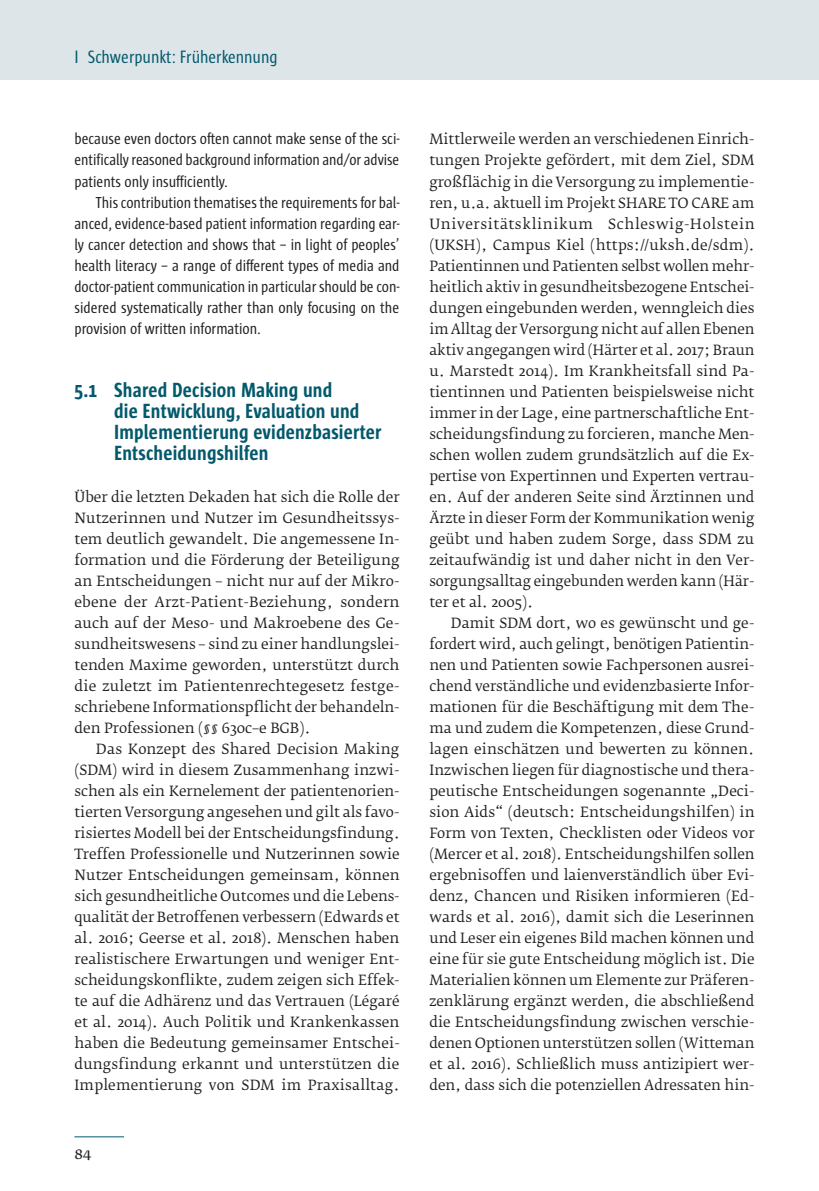
<style>
.page{position:relative;width:819px;height:1191px;background:#fff}
.page>*{position:absolute;margin:0;border:0;box-sizing:border-box;transform-origin:0 0}
.t1{font:700 21px/21px "Sun Cd";letter-spacing:.01em;color:#03596c}
.t2{font:18.38px "Sun Cd";color:#03596c}
.t3{font:16.28px/21px "Sun Cd";color:#231f20;text-align:justify}
.t4{font:15.75px "Fedra Serif B Pro";color:#231f20}
.t5{font:14px/21px "Fedra Serif B Pro";color:#231f20;text-align:justify}
</style>
<div class="page">
<div style="left:0;top:0;width:818px;height:79px;background:#dde5e9"></div>
<hr style="left:74px;top:1136px;width:50px;height:1px;background:#03596c">
<h2 class="t2" style="left:74px;top:47px;width:205px">I Schwerpunkt: Früherkennung</h2>
<p class="t3" style="left:74px;top:128px;width:326px">because even doctors often cannot make sense of the sci&shy;entifically reasoned background information and/or advise patients only insufficiently.</p>
<p class="t3" style="left:74px;top:191px;width:326px;text-indent:21px">This contribution thematises the requirements for bal&shy;anced, evidence-based patient information regarding ear&shy;ly cancer detection and shows that – in light of peoples’ health literacy – a range of different types of media and doctor-patient communication in particular should be con&shy;sidered systematically rather than only focusing on the provision of written information.</p>
<h1 class="t1" style="left:114px;top:379px;width:269px;text-indent:-40px">5.1 Shared Decision Making und<br>die Entwicklung, Evaluation und<br>Implementierung evidenzbasierter<br>Entscheidungshilfen</h1>
<p class="t5" style="left:74px;top:486px;width:327px">Über die letzten Dekaden hat sich die Rolle der Nutzerinnen und Nutzer im Gesundheitssys&shy;tem deutlich gewandelt. Die angemessene In&shy;formation und die Förderung der Beteiligung an Entscheidungen – nicht nur auf der Mikro&shy;ebene der Arzt-Patient-Beziehung, sondern auch auf der Meso- und Makroebene des Ge&shy;sundheitswesens – sind zu einer handlungslei&shy;tenden Maxime geworden, unterstützt durch die zuletzt im Patientenrechtegesetz festge&shy;schriebene Informationspflicht der behandeln&shy;den Professionen (§§ 630c–e BGB).</p>
<p class="t5" style="left:74px;top:738px;width:327px;text-indent:21px">Das Konzept des Shared Decision Making (SDM) wird in diesem Zusammenhang inzwi&shy;schen als ein Kernelement der patientenorien&shy;tierten Versorgung angesehen und gilt als favo&shy;risiertes Modell bei der Entscheidungsfindung.<br>Treffen Professionelle und Nutzerinnen sowie Nutzer Entscheidungen gemeinsam, können sich gesundheitliche Outcomes und die Lebens&shy;qualität der Betroffenen verbessern (Edwards et al. 2016; Geerse et al. 2018). Menschen haben realistischere Erwartungen und weniger Ent&shy;scheidungskonflikte, zudem zeigen sich Effek&shy;te auf die Adhärenz und das Vertrauen (Légaré et al. 2014). Auch Politik und Krankenkassen haben die Bedeutung gemeinsamer Entschei&shy;dungsfindung erkannt und unterstützen die Implementierung von SDM im Praxisalltag.</p>
<p class="t4" style="left:74px;top:1144px;width:19px">84</p>
<p class="t5" style="left:429px;top:129px;width:327px">Mittlerweile werden an verschiedenen Einrich&shy;tungen Projekte gefördert, mit dem Ziel, SDM großflächig in die Versorgung zu implementie&shy;ren, u.a. aktuell im Projekt SHARE TO CARE am Universitätsklinikum Schleswig-Holstein (UKSH), Campus Kiel (https://uksh.de/sdm).<br>Patientinnen und Patienten selbst wollen mehr&shy;heitlich aktiv in gesundheitsbezogene Entschei&shy;dungen eingebunden werden, wenngleich dies im Alltag der Versorgung nicht auf allen Ebenen aktiv angegangen wird (Härter et al. 2017; Braun u. Marstedt 2014). Im Krankheitsfall sind Pa&shy;tientinnen und Patienten beispielsweise nicht immer in der Lage, eine partnerschaftliche Ent&shy;scheidungsfindung zu forcieren, manche Men&shy;schen wollen zudem grundsätzlich auf die Ex&shy;pertise von Expertinnen und Experten vertrau&shy;en. Auf der anderen Seite sind Ärztinnen und Ärzte in dieser Form der Kommunikation wenig geübt und haben zudem Sorge, dass SDM zu zeitaufwändig ist und daher nicht in den Ver&shy;sorgungsalltag eingebunden werden kann (Här&shy;ter et al. 2005).</p>
<p class="t5" style="left:429px;top:612px;width:327px;text-indent:21px">Damit SDM dort, wo es gewünscht und ge&shy;fordert wird, auch gelingt, benötigen Patientin&shy;nen und Patienten sowie Fachpersonen ausrei&shy;chend verständliche und evidenzbasierte Infor&shy;mationen für die Beschäftigung mit dem The&shy;ma und zudem die Kompetenzen, diese Grund&shy;lagen einschätzen und bewerten zu können.<br>Inzwischen liegen für diagnostische und thera&shy;peutische Entscheidungen sogenannte „Deci&shy;sion Aids“ (deutsch: Entscheidungshilfen) in Form von Texten, Checklisten oder Videos vor (Mercer et al. 2018). Entscheidungshilfen sollen ergebnisoffen und laienverständlich über Evi&shy;denz, Chancen und Risiken informieren (Ed&shy;wards et al. 2016), damit sich die Leserinnen und Leser ein eigenes Bild machen können und eine für sie gute Entscheidung möglich ist. Die Materialien können um Elemente zur Präferen&shy;zenklärung ergänzt werden, die abschließend die Entscheidungsfindung zwischen verschie&shy;denen Optionen unterstützen sollen (Witteman et al. 2016). Schließlich muss antizipiert wer&shy;den, dass sich die potenziellen Adressaten hin-</p>
</div>
